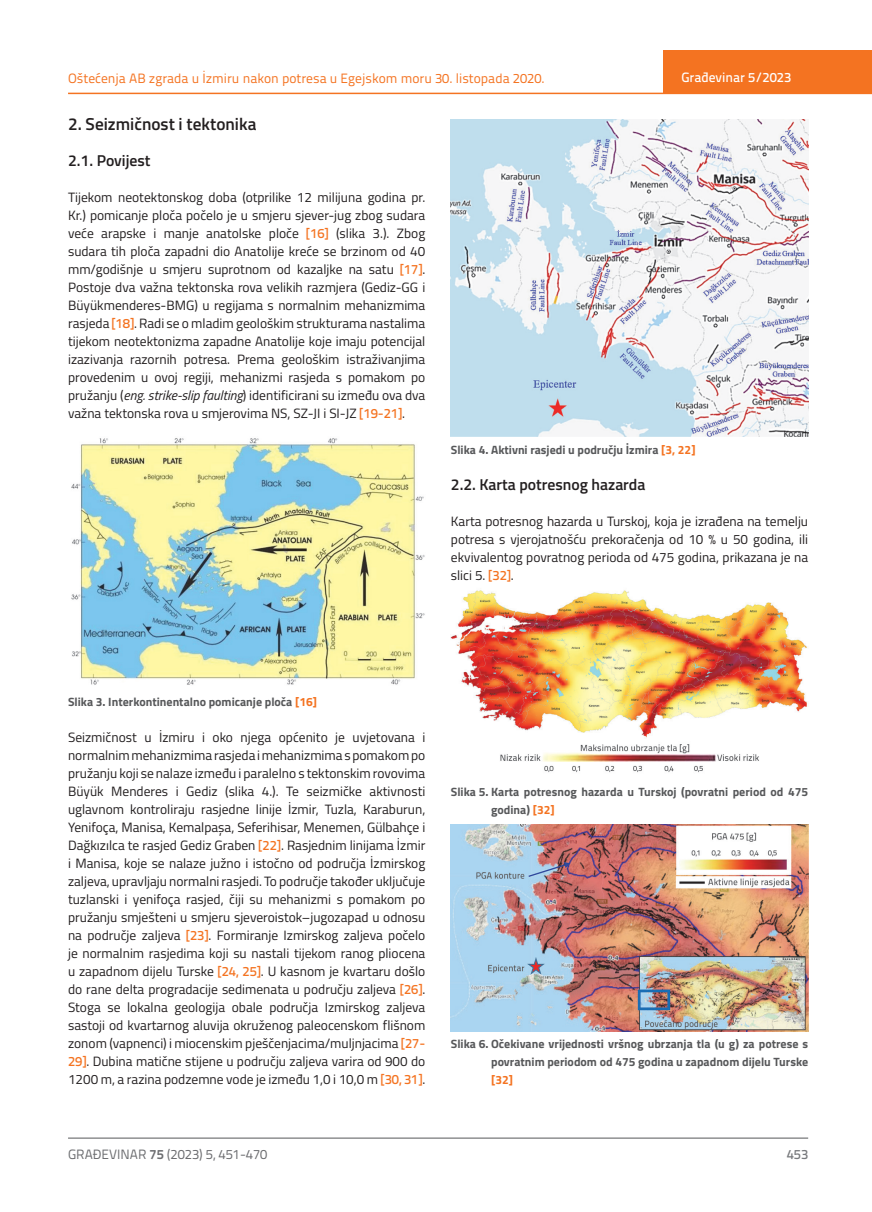
<style>
.page{position:relative;width:872px;height:1212px;background:#fff}
.page>*{position:absolute;margin:0;border:0;box-sizing:border-box;transform-origin:0 0}
.t1{font:600 17.25px "Titillium";color:#231f20}
.t2{font:600 15.75px "Titillium";color:#231f20}
.t3{font:13.5px/18px "Titillium";color:#231f20;text-align:justify}
.t4{font:13.5px "Titillium Text 22 L";color:#f47321}
.t5{font:13.5px "Titillium Text 22 L";color:#6c6d70}
.t6{font:500 13.5px "Titillium Text 22 L";color:#fff}
.t7{font:500 13.5px "Titillium Text 22 L";color:#787a7d}
.t8{font:700 12px/18px "Titillium";color:#57585a}
.t9{font:700 12px "Titillium";color:#f47321}
.s1{font-family:"Titillium Text 22 L";font-weight:500;color:#f47321}
.s2{font-style:italic}
.s3{color:#f47321}
.s4{font-weight:700}
</style>
<div class="page">
<hr style="left:68px;top:93px;width:804px;height:1px;background:#f47321">
<div style="left:663px;top:50px;width:209px;height:44px;background:#f47321"></div>
<hr style="left:68px;top:1138px;width:740px;height:1px;background:#57585a">
<img style="left:71px;top:438px;width:354px;height:247px">
<img style="left:451px;top:119px;width:357px;height:317px">
<img style="left:451px;top:590px;width:356px;height:183px">
<img style="left:451px;top:825px;width:357px;height:207px">
<p class="t4" style="left:68px;top:68px;width:478px">Oštećenja AB zgrada u İzmiru nakon potresa u Egejskom moru 30. listopada 2020.</p>
<p class="t1" style="left:68px;top:111px;width:190px">2. Seizmičnost i tektonika</p>
<p class="t2" style="left:68px;top:148px;width:84px">2.1. Povijest</p>
<p class="t3" style="left:68px;top:187px;width:359px">Tijekom neotektonskog doba (otprilike 12 milijuna godina pr.<br>Kr.) pomicanje ploča počelo je u smjeru sjever-jug zbog sudara veće arapske i manje anatolske ploče <span class="s1">[16]</span> (slika 3.). Zbog sudara tih ploča zapadni dio Anatolije kreće se brzinom od 40 mm/godišnje u smjeru suprotnom od kazaljke na satu <span class="s1">[17]</span>.<br>Postoje dva važna tektonska rova velikih razmjera (Gediz-GG i Büyükmenderes-BMG) u regijama s normalnim mehanizmima rasjeda <span class="s1">[18]</span>. Radi se o mladim geološkim strukturama nastalima tijekom neotektonizma zapadne Anatolije koje imaju potencijal izazivanja razornih potresa. Prema geološkim istraživanjima provedenim u ovoj regiji, mehanizmi rasjeda s pomakom po pružanju (<span class="s2">eng. strike-slip faulting</span>) identificirani su između ova dva važna tektonska rova u smjerovima NS, SZ-JI i SI-JZ <span class="s1">[19-21]</span>.</p>
<p class="t6" style="left:681px;top:67px;width:111px">Građevinar 5/2023</p>
<p class="t8" style="left:451px;top:440px;width:246px">Slika 4. Aktivni rasjedi u području İzmira <span class="s3">[3, 22]</span></p>
<p class="t2" style="left:451px;top:472px;width:196px">2.2. Karta potresnog hazarda</p>
<p class="t3" style="left:451px;top:511px;width:359px">Karta potresnog hazarda u Turskoj, koja je izrađena na temelju potresa s vjerojatnošću prekoračenja od 10 % u 50 godina, ili ekvivalentog povratnog perioda od 475 godina, prikazana je na slici 5. <span class="s1">[32]</span>.</p>
<p class="t8" style="left:68px;top:692px;width:250px">Slika 3. Interkontinentalno pomicanje ploča <span class="s3">[16]</span></p>
<p class="t3" style="left:68px;top:728px;width:359px">Seizmičnost u İzmiru i oko njega općenito je uvjetovana i normalnim mehanizmima rasjeda i mehanizmima s pomakom po pružanju koji se nalaze između i paralelno s tektonskim rovovima Büyük Menderes i Gediz (slika 4.). Te seizmičke aktivnosti uglavnom kontroliraju rasjedne linije İzmir, Tuzla, Karaburun, Yenifoça, Manisa, Kemalpaşa, Seferihisar, Menemen, Gülbahçe i Dağkızılca te rasjed Gediz Graben <span class="s1">[22]</span>. Rasjednim linijama İzmir i Manisa, koje se nalaze južno i istočno od područja İzmirskog zaljeva, upravljaju normalni rasjedi. To područje također uključuje tuzlanski i yenifoça rasjed, čiji su mehanizmi s pomakom po pružanju smješteni u smjeru sjeveroistok–jugozapad u odnosu na područje zaljeva <span class="s1">[23]</span>. Formiranje Izmirskog zaljeva počelo je normalnim rasjedima koji su nastali tijekom ranog pliocena u zapadnom dijelu Turske <span class="s1">[24, 25]</span>. U kasnom je kvartaru došlo do rane delta progradacije sedimenata u području zaljeva <span class="s1">[26]</span>.<br>Stoga se lokalna geologija obale područja Izmirskog zaljeva sastoji od kvartarnog aluvija okruženog paleocenskom flišnom zonom (vapnenci) i miocenskim pješčenjacima/muljnjacima <span class="s1">[27- 29]</span>. Dubina matične stijene u području zaljeva varira od 900 do 1200 m, a razina podzemne vode je između 1,0 i 10,0 m <span class="s1">[30, 31]</span>.</p>
<p class="t8" style="left:491px;top:782px;width:318px;text-indent:-40px">Slika 5. Karta potresnog hazarda u Turskoj (povratni period od 475 godina) <span class="s3">[32]</span></p>
<p class="t8" style="left:451px;top:1034px;width:359px;text-align:right">Slika 6. Očekivane vrijednosti vršnog ubrzanja tla (u g) za potrese s povratnim periodom od 475 godina u zapadnom dijelu Turske</p>
<p class="t9" style="left:491px;top:1071px;width:23px">[32]</p>
<p class="t5" style="left:68px;top:1144px;width:201px">GRAĐEVINAR <span class="s4">75</span> (2023) 5, 451-470</p>
<p class="t7" style="left:786px;top:1144px;width:23px">453</p>
</div>
